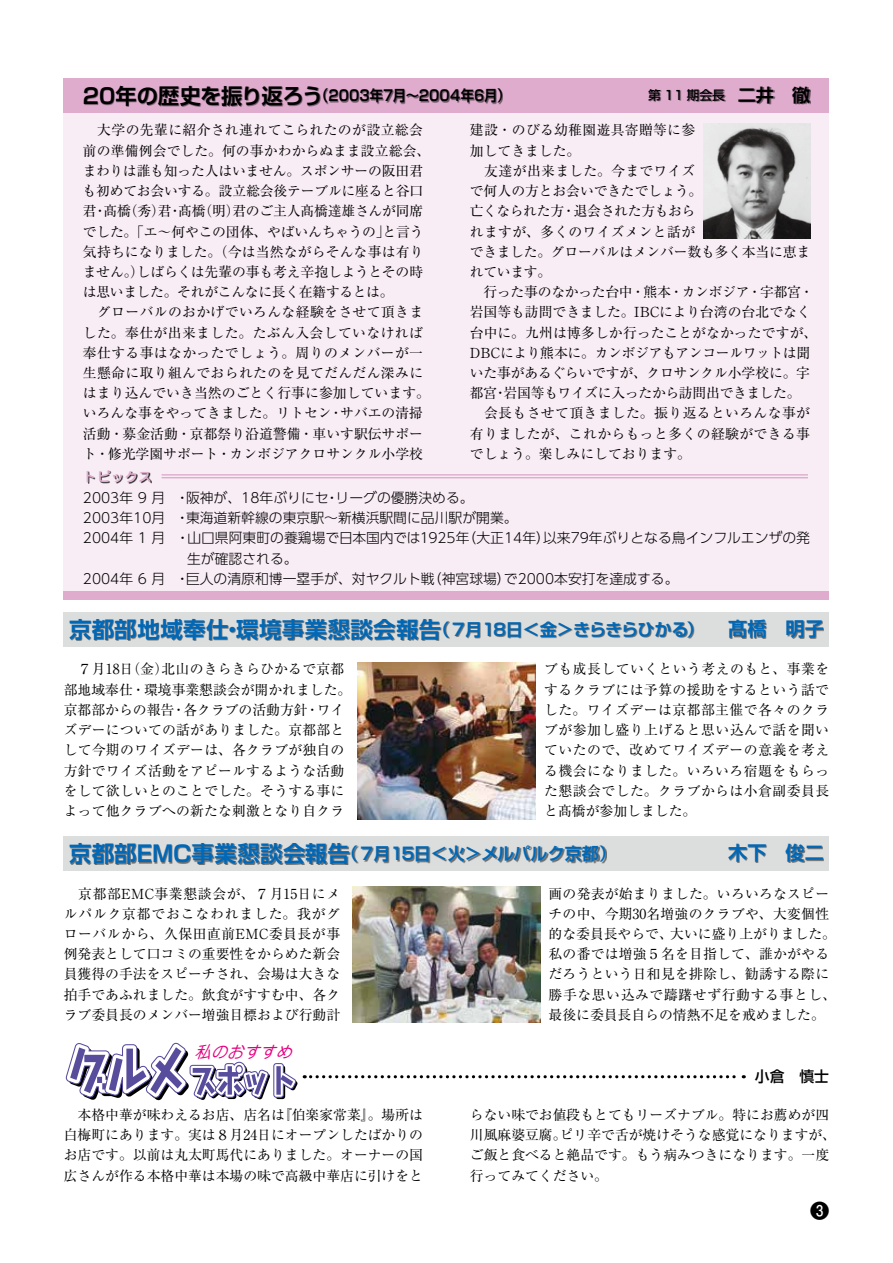
<style>
.page{position:relative;width:893px;height:1263px;background:#fff}
.page>*{position:absolute;margin:0;border:0;box-sizing:border-box;transform-origin:0 0}
.t1{font:700 22.35px "Shin Go Pro De";letter-spacing:.015em;color:#0068b7}
.t2{font:700 21.3px "Shin Go Pro De";letter-spacing:-.02em;color:#000}
.t3{font:700 19.2px "Shin Go Pro De";color:#0068b7}
.t4{font:700 19.2px "Futo Go B101 Pro";color:#000}
.t5{font:700 18px "Shin Go Pro De";color:#000}
.t6{font:700 16.95px "Shin Go Pro De";letter-spacing:-.04em;color:#0068b7}
.t7{font:700 16.95px "Shin Go Pro De";letter-spacing:-.02em;color:#0068b7}
.t8{font:italic 16.2px "Jun 201 Pro";color:#e4007f}
.t9{font:700 14.85px "Shin Go Pro De";letter-spacing:.01em;color:#000;scale:.9 1}
.t10{font:500 14.85px "Shin Go Pro";color:#000}
.t11{font:13.8px/20.2px "Ryumin Pr 6 N";letter-spacing:.005em;color:#000}
.t12{font:13.8px/20.2px "Ryumin Pro";color:#000}
.t13{font:300 13.8px/20.2px "UD Shin Go Pro";color:#000}
.t14{font:13.8px/20.2px "Ryumin Pr 6 N";letter-spacing:.03em;color:#000}
.t15{font:13.8px "Ryumin Pr 6 N";letter-spacing:-.015em;color:#000}
.t16{font:13.8px "Ryumin Pr 6 N";letter-spacing:.025em;color:#000}
.t17{font:13.8px "Ryumin Pr 6 N";letter-spacing:-.025em;color:#000}
.t18{font:13.8px "Ryumin Pr 6 N";letter-spacing:-.02em;color:#000}
.t19{font:13.8px "Ryumin Pr 6 N";letter-spacing:-.03em;color:#000}
.t20{font:500 13.8px "Jun 34 Pro";color:#dfacce}
.t21{font:500 12.75px "Shin Go Pro";color:#000}
</style>
<div class="page">
<div style="left:64px;top:612px;width:765px;height:34px;background:#dcdddd"></div>
<div style="left:64px;top:836px;width:765px;height:34px;background:#dcdddd"></div>
<div style="left:70px;top:619px;width:624px;height:22px;background:#000;opacity:.5"></div>
<div style="left:70px;top:843px;width:537px;height:22px;background:#000;opacity:.5"></div>
<div style="left:730px;top:620px;width:94px;height:18px;background:#000;opacity:.5"></div>
<div style="left:729px;top:844px;width:95px;height:18px;background:#000;opacity:.5"></div>
<svg style="left:65px;top:1042px;width:232px;height:58px"></svg>
<svg style="left:311px;top:1075px;width:433px;height:3px"></svg>
<div style="left:64px;top:79px;width:765px;height:521px;background:#f8ecf5"></div>
<div style="left:64px;top:79px;width:765px;height:34px;background:#dfacce"></div>
<div style="left:64px;top:591px;width:765px;height:9px;background:#dfacce"></div>
<div style="left:85px;top:86px;width:418px;height:21px;background:#000;opacity:.5"></div>
<div style="left:649px;top:87px;width:162px;height:17px;background:#000;opacity:.5"></div>
<hr style="left:162px;top:474px;width:646px;height:2px;background:#dfacce">
<hr style="left:162px;top:477px;width:646px;height:1px;background:#dfacce">
<img style="left:704px;top:123px;width:106px;height:115px">
<div style="left:88px;top:471px;width:64px;height:12px;background:#000;opacity:.8"></div>
<img style="left:357px;top:662px;width:179px;height:158px">
<img style="left:353px;top:887px;width:187px;height:136px">
<h2 class="t2" style="left:83px;top:78px;width:242px">20年の歴史を振り返ろう</h2>
<p class="t9" style="left:315px;top:83px;width:219px">（2003年7月〜2004年6月）</p>
<p class="t21" style="left:648px;top:84px;width:78px">第 11 期会長</p>
<h3 class="t5" style="left:738px;top:80px;width:74px">二井　徹</h3>
<p class="t11" style="left:470px;top:119px;width:227px">建設・のびる幼稚園遊具寄贈等に参</p>
<p class="t11" style="left:470px;top:140px;width:112px">加してきました。</p>
<p class="t16" style="left:470px;top:160px;width:227px">　友達が出来ました。今までワイズ</p>
<p class="t11" style="left:470px;top:180px;width:234px">で何人の方とお会いできたでしょう。</p>
<p class="t17" style="left:573px;top:200px;width:123px">退会された方もおら</p>
<p class="t14" style="left:83px;top:119px;width:342px">　大学の先輩に紹介され連れてこられたのが設立総会</p>
<p class="t11" style="left:83px;top:140px;width:349px">前の準備例会でした。何の事かわからぬまま設立総会、</p>
<p class="t15" style="left:83px;top:160px;width:342px">まわりは誰も知った人はいません。スポンサーの阪田君</p>
<p class="t15" style="left:83px;top:180px;width:342px">も初めてお会いする。設立総会後テーブルに座ると谷口</p>
<p class="t15" style="left:232px;top:200px;width:192px">君のご主人髙橋達雄さんが同席</p>
<p class="t11" style="left:124px;top:200px;width:49px">（秀君）</p>
<p class="t11" style="left:199px;top:200px;width:43px">（明）</p>
<p class="t19" style="left:470px;top:200px;width:96px">亡くなられた方</p>
<p class="t16" style="left:470px;top:220px;width:227px">れますが、多くのワイズメンと話が</p>
<p class="t11" style="left:470px;top:241px;width:342px">できました。グローバルはメンバー数も多く本当に恵ま</p>
<p class="t11" style="left:470px;top:261px;width:83px">れています。</p>
<p class="t18" style="left:470px;top:281px;width:345px">　行った事のなかった台中・熊本・カンボジア・宇都宮・</p>
<p class="t11" style="left:470px;top:301px;width:342px">岩国等も訪問できました。IBCにより台湾の台北でなく</p>
<p class="t11" style="left:470px;top:321px;width:349px">台中に。九州は博多しか行ったことがなかったですが、</p>
<p class="t17" style="left:470px;top:342px;width:342px">DBCにより熊本に。カンボジアもアンコールワットは聞</p>
<p class="t15" style="left:470px;top:362px;width:342px">いた事があるぐらいですが、クロサンクル小学校に。宇</p>
<p class="t17" style="left:504px;top:382px;width:298px">岩国等もワイズに入ったから訪問出できました。</p>
<p class="t11" style="left:103px;top:200px;width:29px">髙橋</p>
<p class="t11" style="left:178px;top:200px;width:29px">髙橋</p>
<p class="t11" style="left:83px;top:200px;width:15px">君</p>
<p class="t11" style="left:93px;top:200px;width:15px">・</p>
<p class="t11" style="left:168px;top:200px;width:15px">・</p>
<p class="t11" style="left:562px;top:200px;width:15px">・</p>
<p class="t11" style="left:83px;top:220px;width:308px">でした。「エ〜何やこの団体、やばいんちゃうの」</p>
<p class="t11" style="left:83px;top:241px;width:342px">気持ちになりました。（今は当然ながらそんな事は有り</p>
<p class="t11" style="left:137px;top:261px;width:288px">しばらくは先輩の事も考え辛抱しようとその時</p>
<p class="t11" style="left:382px;top:220px;width:43px">と言う</p>
<p class="t11" style="left:83px;top:261px;width:63px">ません。）</p>
<p class="t18" style="left:83px;top:281px;width:312px">は思いました。それがこんなに長く在籍するとは。</p>
<p class="t16" style="left:83px;top:301px;width:342px">　グローバルのおかげでいろんな経験をさせて頂きま</p>
<p class="t14" style="left:83px;top:321px;width:342px">した。奉仕が出来ました。たぶん入会していなければ</p>
<p class="t14" style="left:83px;top:342px;width:342px">奉仕する事はなかったでしょう。周りのメンバーが一</p>
<p class="t16" style="left:83px;top:362px;width:342px">生懸命に取り組んでおられたのを見てだんだん深みに</p>
<p class="t11" style="left:83px;top:382px;width:349px">はまり込んでいき当然のごとく行事に参加しています。</p>
<p class="t11" style="left:340px;top:402px;width:84px">サバエの清掃</p>
<p class="t14" style="left:470px;top:382px;width:342px">都宮<br>　会長もさせて頂きました。振り返るといろんな事が有りましたが、これからもっと多くの経験ができる事でしょう。楽しみにしております。</p>
<p class="t11" style="left:494px;top:382px;width:15px">・</p>
<p class="t11" style="left:83px;top:402px;width:342px">いろんな事をやってきました。リトセン<br>活動・募金活動・京都祭り沿道警備・車いす駅伝サポート・修光学園サポート・カンボジアクロサンクル小学校</p>
<p class="t13" style="left:336px;top:487px;width:140px">リーグの優勝決める。</p>
<p class="t11" style="left:329px;top:402px;width:15px">・</p>
<p class="t20" style="left:83px;top:465px;width:71px">トピックス</p>
<p class="t13" style="left:186px;top:487px;width:144px">阪神が、18年ぶりにセ</p>
<p class="t13" style="left:186px;top:487px;width:333px;text-indent:-103px">2003年９月　・<br>東海道新幹線の東京駅〜新横浜駅間に品川駅が開業。</p>
<p class="t13" style="left:325px;top:487px;width:15px">・</p>
<p class="t13" style="left:83px;top:507px;width:108px">2003年10月　・</p>
<p class="t13" style="left:543px;top:527px;width:268px">以来79年ぶりとなる鳥インフルエンザの発</p>
<p class="t13" style="left:187px;top:527px;width:364px">山口県阿東町の養鶏場で日本国内では1925 （年大正14年）</p>
<p class="t13" style="left:187px;top:527px;width:112px;text-indent:-104px">2004年１月　・<br>生が確認される。</p>
<p class="t13" style="left:186px;top:568px;width:250px">巨人の清原和博一塁手が、対ヤクルト戦</p>
<p class="t13" style="left:428px;top:568px;width:252px">（神宮球場で） 2000本安打を達成する。</p>
<p class="t13" style="left:83px;top:568px;width:108px">2004年６月　・</p>
<h1 class="t1" style="left:69px;top:611px;width:374px">京都部地域奉仕環境事業懇談会報告</h1>
<p class="t6" style="left:433px;top:615px;width:272px">（７月18日＜金＞きらきらひかる(</p>
<h1 class="t1" style="left:221px;top:611px;width:24px">・</h1>
<h3 class="t3" style="left:728px;top:612px;width:97px">髙橋　明子</h3>
<p class="t11" style="left:64px;top:658px;width:106px">　７月18 （日金）</p>
<p class="t11" style="left:64px;top:679px;width:289px">部地域奉仕・環境事業懇談会が開かれました。</p>
<p class="t11" style="left:317px;top:699px;width:29px">ワイ</p>
<p class="t11" style="left:162px;top:658px;width:184px">北山のきらきらひかるで京都</p>
<p class="t11" style="left:183px;top:699px;width:126px">各クラブの活動方針</p>
<p class="t11" style="left:64px;top:699px;width:282px">京都部からの報告<br>ズデーについての話がありました。京都部として今期のワイズデーは、各クラブが独自の方針でワイズ活動をアピールするような活動をして欲しいとのことでした。そうする事によって他クラブへの新たな刺激となり自クラ</p>
<p class="t11" style="left:172px;top:699px;width:15px">・</p>
<p class="t11" style="left:305px;top:699px;width:15px">・</p>
<p class="t11" style="left:544px;top:658px;width:286px;text-align:justify">ブも成長していくという考えのもと、事業をするクラブには予算の援助をするという話でした。ワイズデーは京都部主催で各々のクラブが参加し盛り上げると思い込んで話を聞いていたので、改めてワイズデーの意義を考える機会になりました。いろいろ宿題をもらった懇談会でした。クラブからは小倉副委員長と髙橋が参加しました。</p>
<h1 class="t1" style="left:69px;top:835px;width:282px">京都部EMC事業懇談会報告</h1>
<p class="t7" style="left:341px;top:839px;width:277px">（７月15日＜火＞メルパルク京都(</p>
<h3 class="t3" style="left:728px;top:837px;width:97px">木下　俊二</h3>
<p class="t11" style="left:64px;top:883px;width:278px;text-align:justify">　京都部EMC事業懇談会が、７月15日にメルパルク京都でおこなわれました。我がグローバルから、久保田直前EMC委員長が事例発表として口コミの重要性をからめた新会員獲得の手法をスピーチされ、会場は大きな拍手であふれました。飲食がすすむ中、各クラブ委員長のメンバー増強目標および行動計</p>
<p class="t8" style="left:194px;top:1039px;width:107px">私のおすすめ</p>
<p class="t11" style="left:549px;top:883px;width:282px">画の発表が始まりました。いろいろなスピー</p>
<p class="t11" style="left:549px;top:903px;width:282px">チの中、今期30名増強のクラブや、大変個性</p>
<p class="t11" style="left:670px;top:923px;width:167px">大いに盛り上がりました。</p>
<p class="t11" style="left:549px;top:923px;width:289px">的な委員長やらで、<br>私の番では増強５名を目指して、誰かがやるだろうという日和見を排除し、勧誘する際に勝手な思い込みで躊躇せず行動する事とし、最後に委員長自らの情熱不足を戒めました。</p>
<p class="t10" style="left:755px;top:1064px;width:76px">小倉　慎士</p>
<p class="t12" style="left:278px;top:1104px;width:147px">『伯楽家常菜』。場所は</p>
<p class="t12" style="left:64px;top:1104px;width:361px">　本格中華が味わえるお店、店名は<br>白梅町にあります。実は８月24日にオープンしたばかりのお店です。以前は丸太町馬代にありました。オーナーの国広さんが作る本格中華は本場の味で高級中華店に引けをと</p>
<p class="t12" style="left:560px;top:1104px;width:278px;text-indent:-90px">らない味でお値段もとてもリーズナブル。特にお薦めが四ピリ辛で舌が焼けそうな感覚になりますが、</p>
<p class="t12" style="left:470px;top:1124px;width:361px">川風麻婆豆腐。<br>ご飯と食べると絶品です。もう病みつきになります。一度行ってみてください。</p>
<h3 class="t4" style="left:810px;top:1195px;width:21px">3</h3>
</div>
